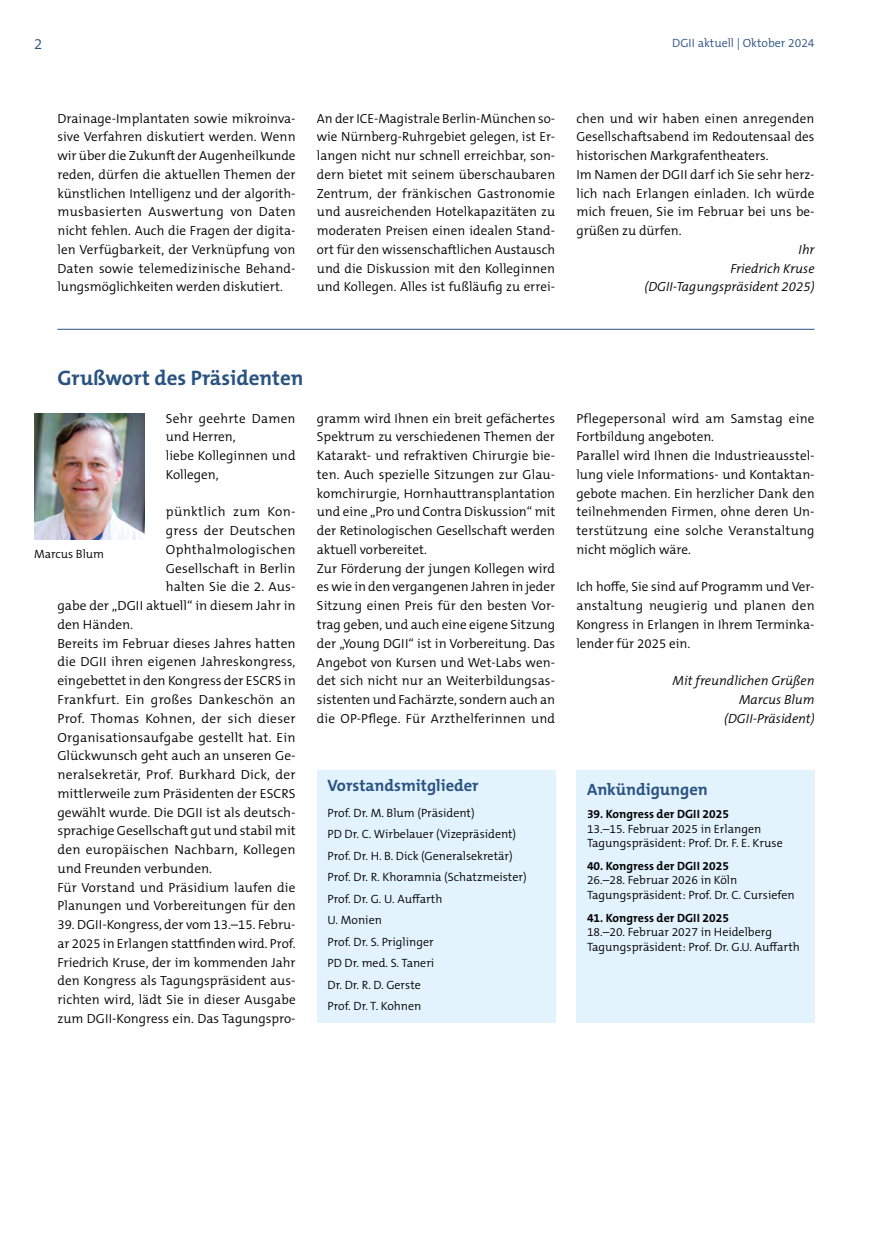
<style>
.page{position:relative;width:872px;height:1242px;background:#fff}
.page>*{position:absolute;margin:0;border:0;box-sizing:border-box;transform-origin:0 0}
.t1{font:700 21px "The Mix B W7";color:#2a5382}
.t2{font:700 16.5px "The Mix B W7";color:#2a5382}
.t3{font:300 15px "The Mix B W4";color:#2a5382}
.t4{font:300 13.2px/18.8px "The Mix B W4";letter-spacing:.005em;color:#000}
.t5{font:italic 300 13.2px/18.8px "The Mix B W4";color:#000;text-align:right}
.t6{font:300 13.2px "The Mix B W4";letter-spacing:.025em;color:#000}
.t7{font:300 12px/21.5px "The Mix B W4";color:#000}
.t8{font:700 12px "The Mix B W7";color:#000}
.t9{font:300 12px "The Mix B W4";color:#2a5382}
</style>
<div class="page">
<div style="left:317px;top:770px;width:238px;height:253px;background:#e3f3fe"></div>
<div style="left:576px;top:770px;width:238px;height:253px;background:#e3f3fe"></div>
<img style="left:34px;top:413px;width:111px;height:126px">
<hr style="left:57px;top:329px;width:757px;height:1px;background:#2a5382">
<p class="t3" style="left:34px;top:35px;width:10px">2</p>
<p class="t9" style="left:672px;top:35px;width:144px">DGII aktuell | Oktober 2024</p>
<p class="t4" style="left:57px;top:109px;width:240px;text-align:justify">Drainage-Implantaten sowie mikroinva&shy;sive Verfahren diskutiert werden. Wenn wir über die Zukunft der Augenheilkunde reden, dürfen die aktuellen Themen der künstlichen Intelligenz und der algorith&shy;musbasierten Auswertung von Daten nicht fehlen. Auch die Fragen der digita&shy;len Verfügbarkeit, der Verknüpfung von Daten sowie telemedizinische Behand&shy;lungsmöglichkeiten werden diskutiert.</p>
<p class="t4" style="left:317px;top:109px;width:240px;text-align:justify">An der ICE-Magistrale Berlin-München so&shy;wie Nürnberg-Ruhrgebiet gelegen, ist Er&shy;langen nicht nur schnell erreichbar, son&shy;dern bietet mit seinem überschaubaren Zentrum, der fränkischen Gastronomie und ausreichenden Hotelkapazitäten zu moderaten Preisen einen idealen Stand&shy;ort für den wissenschaftlichen Austausch und die Diskussion mit den Kolleginnen und Kollegen. Alles ist fußläufig zu errei-</p>
<p class="t4" style="left:576px;top:109px;width:240px">chen und wir haben einen anregenden Gesellschaftsabend im Redoutensaal des historischen Markgrafentheaters.<br>Im Namen der DGII darf ich Sie sehr herz&shy;lich nach Erlangen einladen. Ich würde mich freuen, Sie im Februar bei uns be&shy;grüßen zu dürfen.</p>
<p class="t5" style="left:644px;top:240px;width:172px">Ihr<br>Friedrich Kruse (DGII-Tagungspräsident 2025)</p>
<h1 class="t1" style="left:57px;top:364px;width:247px">Grußwort des Präsidenten</h1>
<p class="t4" style="left:166px;top:409px;width:131px">Sehr geehrte Damen und Herren,<br>liebe Kolleginnen und<br>Kollegen,</p>
<p class="t6" style="left:166px;top:503px;width:131px">pünktlich zum Kon-</p>
<p class="t4" style="left:166px;top:521px;width:131px">gress der Deutschen</p>
<p class="t4" style="left:166px;top:540px;width:131px">Ophthalmologischen</p>
<p class="t4" style="left:166px;top:559px;width:131px">Gesellschaft in Berlin</p>
<p class="t4" style="left:166px;top:578px;width:131px">halten Sie die 2. Aus-</p>
<p class="t4" style="left:57px;top:596px;width:240px">gabe der „DGII aktuell“ in diesem Jahr in</p>
<p class="t4" style="left:57px;top:615px;width:76px">den Händen.</p>
<p class="t4" style="left:57px;top:634px;width:240px">Bereits im Februar dieses Jahres hatten</p>
<p class="t4" style="left:57px;top:653px;width:240px">die DGII ihren eigenen Jahreskongress,</p>
<p class="t4" style="left:57px;top:671px;width:240px">eingebettet in den Kongress der ESCRS in</p>
<p class="t4" style="left:57px;top:690px;width:240px">Frankfurt. Ein großes Dankeschön an</p>
<p class="t4" style="left:57px;top:709px;width:240px">Prof. Thomas Kohnen, der sich dieser</p>
<p class="t4" style="left:57px;top:727px;width:240px">Organisationsaufgabe gestellt hat. Ein</p>
<p class="t4" style="left:57px;top:746px;width:240px">Glückwunsch geht auch an unseren Ge-</p>
<p class="t4" style="left:57px;top:765px;width:240px">neralsekretär, Prof. Burkhard Dick, der</p>
<p class="t4" style="left:57px;top:784px;width:240px">mittlerweile zum Präsidenten der ESCRS</p>
<p class="t4" style="left:57px;top:803px;width:240px">gewählt wurde. Die DGII ist als deutsch-</p>
<p class="t4" style="left:57px;top:821px;width:240px">sprachige Gesellschaft gut und stabil mit</p>
<p class="t4" style="left:57px;top:840px;width:240px">den europäischen Nachbarn, Kollegen</p>
<p class="t4" style="left:57px;top:859px;width:155px">und Freunden verbunden.</p>
<p class="t4" style="left:57px;top:878px;width:239px">Für Vorstand und Präsidium laufen die</p>
<p class="t4" style="left:57px;top:896px;width:240px">Planungen und Vorbereitungen für den</p>
<p class="t4" style="left:57px;top:915px;width:240px;text-align:justify">39. DGII-Kongress, der vom 13.–15. Febru&shy;ar 2025 in Erlangen stattfinden wird. Prof.<br>Friedrich Kruse, der im kommenden Jahr den Kongress als Tagungspräsident aus&shy;richten wird, lädt Sie in dieser Ausgabe zum DGII-Kongress ein. Das Tagungspro-</p>
<p class="t7" style="left:34px;top:543px;width:72px">Marcus Blum</p>
<p class="t4" style="left:317px;top:409px;width:240px">gramm wird Ihnen ein breit gefächertes Spektrum zu verschiedenen Themen der Katarakt- und refraktiven Chirurgie bie&shy;ten. Auch spezielle Sitzungen zur Glau&shy;komchirurgie, Hornhauttransplantation und eine „Pro und Contra Diskussion“ mit der Retinologischen Gesellschaft werden aktuell vorbereitet.<br>Zur Förderung der jungen Kollegen wird es wie in den vergangenen Jahren in jeder Sitzung einen Preis für den besten Vor&shy;trag geben, und auch eine eigene Sitzung der „Young DGII“ ist in Vorbereitung. Das Angebot von Kursen und Wet-Labs wen&shy;det sich nicht nur an Weiterbildungsas&shy;sistenten und Fachärzte, sondern auch an die OP-Pflege. Für Arzthelferinnen und</p>
<p class="t4" style="left:576px;top:409px;width:240px">Pflegepersonal wird am Samstag eine Fortbildung angeboten.<br>Parallel wird Ihnen die Industrieausstel&shy;lung viele Informations- und Kontaktan&shy;gebote machen. Ein herzlicher Dank den teilnehmenden Firmen, ohne deren Un&shy;terstützung eine solche Veranstaltung nicht möglich wäre.</p>
<p class="t4" style="left:576px;top:578px;width:240px;text-align:justify">Ich hoffe, Sie sind auf Programm und Ver&shy;anstaltung neugierig und planen den Kongress in Erlangen in Ihrem Terminka&shy;lender für 2025 ein.</p>
<p class="t5" style="left:672px;top:672px;width:143px">Mit freundlichen Grüßen<br>Marcus Blum (DGII-Präsident)</p>
<p class="t2" style="left:327px;top:775px;width:153px">Vorstandsmitglieder</p>
<p class="t7" style="left:327px;top:802px;width:201px">Prof. Dr. M. Blum (Präsident)<br>PD Dr. C. Wirbelauer (Vizepräsident)<br>Prof. Dr. H. B. Dick (Generalsekretär)<br>Prof. Dr. R. Khoramnia (Schatzmeister)<br>Prof. Dr. G. U. Auffarth<br>U. Monien<br>Prof. Dr. S. Priglinger<br>PD Dr. med. S. Taneri<br>Dr. Dr. R. D. Gerste<br>Prof. Dr. T. Kohnen</p>
<p class="t2" style="left:587px;top:779px;width:122px">Ankündigungen</p>
<p class="t8" style="left:587px;top:806px;width:143px">39. Kongress der DGII 2025</p>
<p class="t7" style="left:587px;top:821px;width:197px;line-height:14.4px">13.–15. Februar 2025 in Erlangen<br>Tagungspräsident: Prof. Dr. F. E. Kruse</p>
<p class="t8" style="left:587px;top:858px;width:143px">40. Kongress der DGII 2025</p>
<p class="t7" style="left:587px;top:873px;width:209px;line-height:14.4px">26.–28. Februar 2026 in Köln<br>Tagungspräsident: Prof. Dr. C. Cursiefen</p>
<p class="t8" style="left:587px;top:910px;width:143px">41. Kongress der DGII 2025</p>
<p class="t7" style="left:587px;top:925px;width:214px;line-height:14.4px">18.–20. Februar 2027 in Heidelberg<br>Tagungspräsident: Prof. Dr. G.U. Auffarth</p>
</div>
